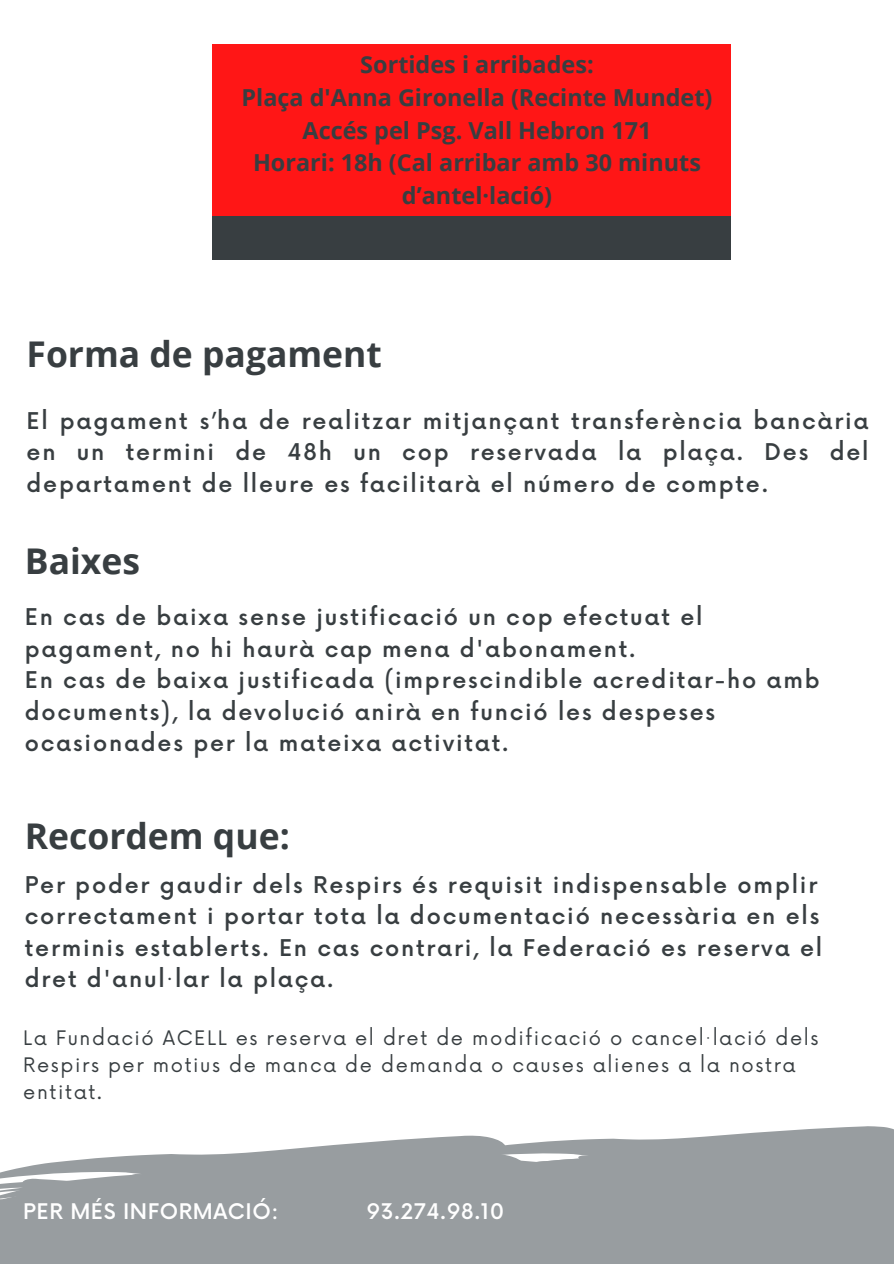
<style>
.page{position:relative;width:894px;height:1264px;background:#fff}
.page>*{position:absolute;margin:0;border:0;box-sizing:border-box;transform-origin:0 0}
.t1{font:700 35.4px "Open Sans";color:#383e41}
.t2{font:700 23.4px/32.7px "Open Sans";color:#383e41;text-align:center}
.t3{font:500 22.5px/31.5px "Now";letter-spacing:.08em;color:#383e41}
.t4{font:500 21px "Now";letter-spacing:.025em;color:#fff}
.t5{font:19.5px/27px "Now";letter-spacing:.08em;color:#383e41}
</style>
<div class="page">
<div style="left:213px;top:44px;width:517px;height:172px;background:#ff1616"></div>
<div style="left:213px;top:216px;width:517px;height:44px;background:#383e41"></div>
<svg style="left:428px;top:1126px;width:465px;height:137px;background:#a4a8ab"></svg>
<svg style="left:0;top:1138px;width:669px;height:125px;background:#a1a6a9"></svg>
<svg style="left:593px;top:1257px;width:7px;height:2px"></svg>
<h2 class="t2" style="left:241px;top:48px;width:472px">Sortides i arribades:<br>Plaça d'Anna Gironella (Recinte Mundet)<br>Accés pel Psg. Vall Hebron 171<br>Horari: 18h (Cal arribar amb 30 minuts d’antel·lació)</h2>
<h1 class="t1" style="left:27px;top:329px;width:357px">Forma de pagament</h1>
<h2 class="t3" style="left:27px;top:406px;width:843px;text-align:justify">El pagament s’ha de realitzar mitjançant transferència bancària en un termini de 48h un cop reservada la plaça. Des del departament de lleure es facilitarà el número de compte.</h2>
<h1 class="t1" style="left:25px;top:536px;width:117px">Baixes</h1>
<h2 class="t3" style="left:25px;top:602px;width:796px">En cas de baixa sense justificació un cop efectuat el pagament, no hi haurà cap mena d'abonament.<br>En cas de baixa justificada (imprescindible acreditar-ho amb documents), la devolució anirà en funció les despeses ocasionades per la mateixa activitat.</h2>
<h1 class="t1" style="left:25px;top:811px;width:266px">Recordem que:</h1>
<h2 class="t3" style="left:25px;top:870px;width:798px">Per poder gaudir dels Respirs és requisit indispensable omplir correctament i portar tota la documentació necessària en els terminis establerts. En cas contrari, la Federació es reserva el dret d'anul·lar la plaça.</h2>
<p class="t5" style="left:23px;top:1025px;width:796px">La Fundació ACELL es reserva el dret de modificació o cancel·lació dels<br>Respirs per motius de manca de demanda o causes alienes a la nostra entitat.</p>
<p class="t4" style="left:23px;top:1200px;width:256px">PER MÉS INFORMACIÓ:</p>
<p class="t4" style="left:366px;top:1200px;width:139px">93.274.98.10</p>
</div>
